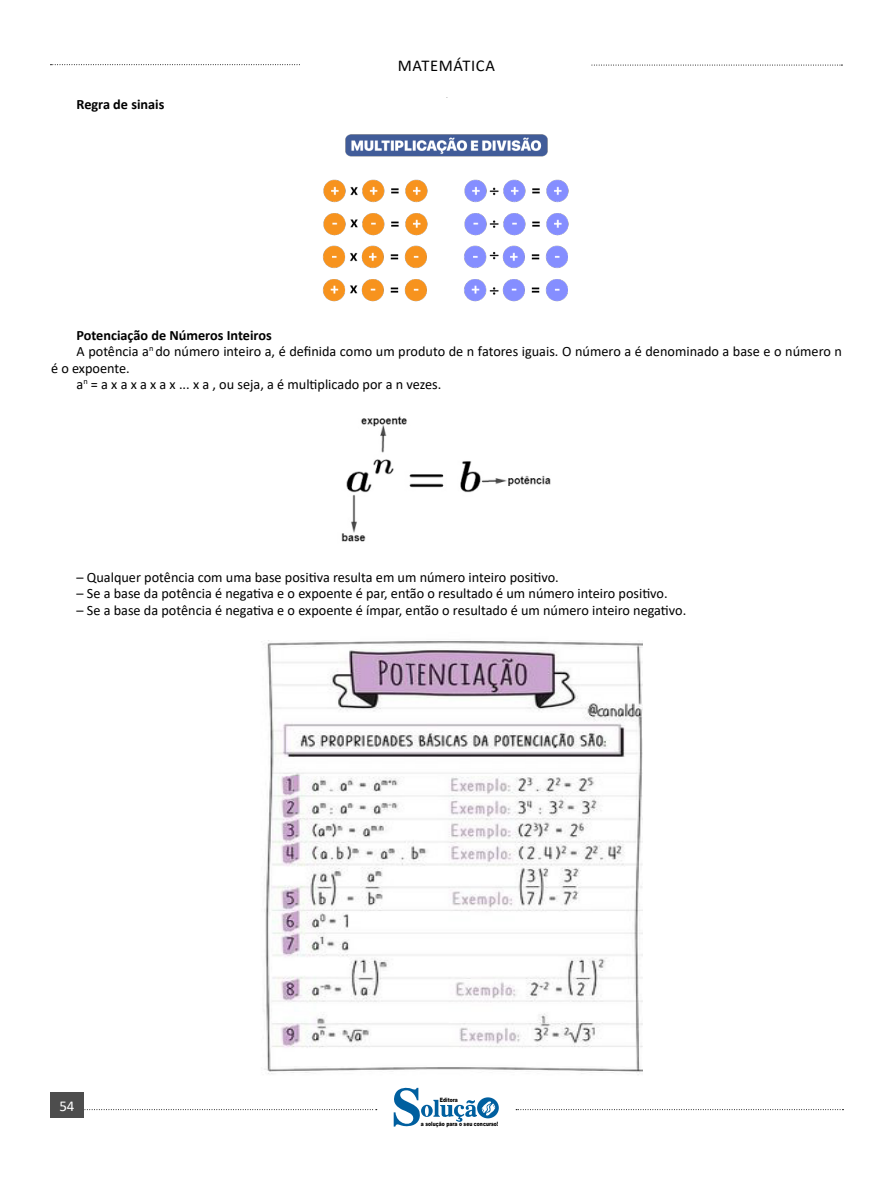
<style>
.page{position:relative;width:893px;height:1191px;background:#fff}
.page>*{position:absolute;margin:0;border:0;box-sizing:border-box;transform-origin:0 0}
.t1{font:16.5px "Calibri 2";letter-spacing:.04em;color:#000}
.t2{font:15px "Calibri";color:#fff}
.t3{font:14.25px/16.5px "Calibri";color:#000}
.t4{font:700 14.25px "Calibri";color:#000}
.t5{font:900 6px "Arial";color:#000;scale:.76 1}
.s1{font-family:"Calibri 2"}
</style>
<div class="page">
<svg style="left:84px;top:1109px;width:293px;height:1px"></svg>
<svg style="left:50px;top:64px;width:250px;height:1px"></svg>
<svg style="left:591px;top:65px;width:251px;height:1px"></svg>
<svg style="left:516px;top:1109px;width:327px;height:1px"></svg>
<div style="left:50px;top:1092px;width:34px;height:26px;background:#4d4d4d"></div>
<svg style="left:394px;top:1087px;width:105px;height:40px"></svg>
<img style="left:323px;top:134px;width:246px;height:168px">
<img style="left:341px;top:416px;width:210px;height:126px">
<img style="left:261px;top:640px;width:381px;height:435px">
<p class="t4" style="left:77px;top:94px;width:89px">Regra de sinais</p>
<p class="t1" style="left:398px;top:54px;width:99px">MATEMÁTICA</p>
<p class="t4" style="left:77px;top:325px;width:197px">Potenciação de Números Inteiros</p>
<p class="t3" style="left:51px;top:343px;width:792px;text-indent:26px">A potência a<sup>n</sup> do número inteiro a, é definida como um produto de n fatores iguais. O número a é denominado a base e o número n é o expoente.</p>
<p class="t3" style="left:77px;top:376px;width:366px"><span class="s1">a</span><sup>n</sup> = a x a x a x a x ... x a , ou seja, a é multiplicado por a n vezes.</p>
<p class="t3" style="left:77px;top:568px;width:484px">– Qualquer potência com uma base positiva resulta em um número inteiro positivo.</p>
<p class="t3" style="left:77px;top:585px;width:593px">– Se a base da potência é negativa e o expoente é par, então o resultado é um número inteiro positivo.</p>
<p class="t3" style="left:77px;top:601px;width:611px">– Se a base da potência é negativa e o expoente é ímpar, então o resultado é um número inteiro negativo.</p>
<p class="t2" style="left:56px;top:1097px;width:20px">5454</p>
<p class="t5" style="left:440px;top:1095px;width:25px">Editora</p>
<p class="t5" style="left:421px;top:1119px;width:103px">a solução para o seu concurso!</p>
</div>
